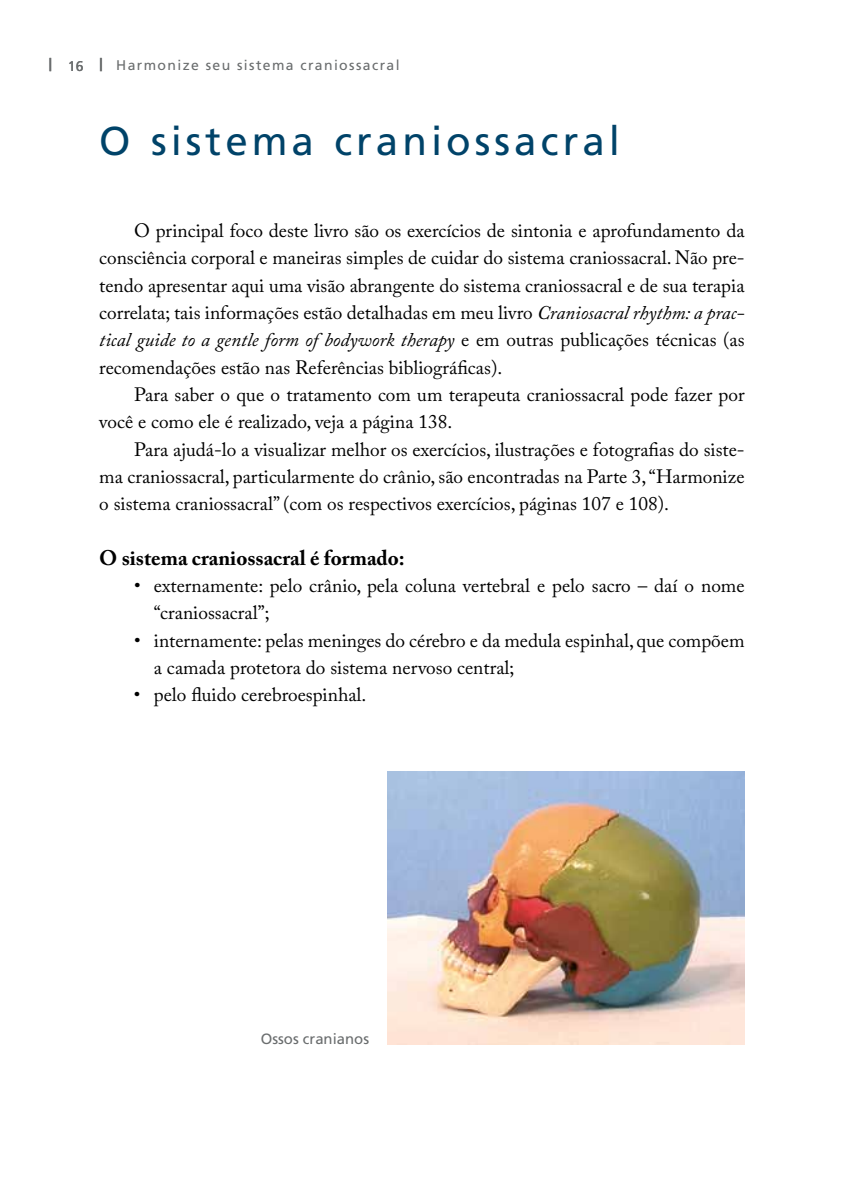
<style>
.page{position:relative;width:844px;height:1191px;background:#fff}
.page>*{position:absolute;margin:0;border:0;box-sizing:border-box;transform-origin:0 0}
.t1{font:40.25px "Frutiger";letter-spacing:.1em;color:#004369}
.t2{font:700 21px "Adobe Caslon Pro";color:#000}
.t3{font:19.25px/27.3px "Adobe Caslon Pro";color:#000}
.t4{font:14.88px "Frutiger";color:#6a6d6e}
.t5{font:14px "Frutiger";letter-spacing:.1em;color:#6a6d6e}
.s1{font-size:17.5px}
.s2{font-style:italic}
</style>
<div class="page">
<img style="left:387px;top:771px;width:357px;height:273px">
<p class="t5" style="left:48px;top:57px;width:352px"><span class="s1">|</span> 16 <span class="s1">|</span> Harmonize seu sistema craniossacral</p>
<h1 class="t1" style="left:99px;top:118px;width:522px">O sistema craniossacral</h1>
<p class="t3" style="left:99px;top:216px;width:646px;text-align:justify;text-indent:35px">O principal foco deste livro são os exercícios de sintonia e aprofundamento da consciência corporal e maneiras simples de cuidar do sistema craniossacral. Não pre&shy;tendo apresentar aqui uma visão abrangente do sistema craniossacral e de sua terapia correlata; tais informações estão detalhadas em meu livro <span class="s2">Craniosacral rhythm: a prac&shy;tical guide to a gentle form of bodywork therapy</span> e em outras publicações técnicas (as recomendações estão nas Referências bibliográficas).</p>
<p class="t3" style="left:99px;top:380px;width:646px;text-indent:35px">Para saber o que o tratamento com um terapeuta craniossacral pode fazer por você e como ele é realizado, veja a página 138.</p>
<p class="t3" style="left:99px;top:435px;width:646px;text-align:justify;text-indent:35px">Para ajudá-lo a visualizar melhor os exercícios, ilustrações e fotografias do siste&shy;ma craniossacral, particularmente do crânio, são encontradas na Parte 3, “Harmonize o sistema craniossacral” (com os respectivos exercícios, páginas 107 e 108).</p>
<p class="t2" style="left:99px;top:545px;width:307px">O sistema craniossacral é formado:</p>
<p class="t3" style="left:154px;top:572px;width:592px;text-indent:-20px">• externamente: pelo crânio, pela coluna vertebral e pelo sacro – daí o nome “craniossacral”;</p>
<p class="t3" style="left:154px;top:626px;width:592px;text-indent:-20px">• internamente: pelas meninges do cérebro e da medula espinhal, que compõem a camada protetora do sistema nervoso central;</p>
<p class="t3" style="left:134px;top:681px;width:234px">• pelo fluido cerebroespinhal.</p>
<p class="t4" style="left:261px;top:1030px;width:110px">Ossos cranianos</p>
</div>
